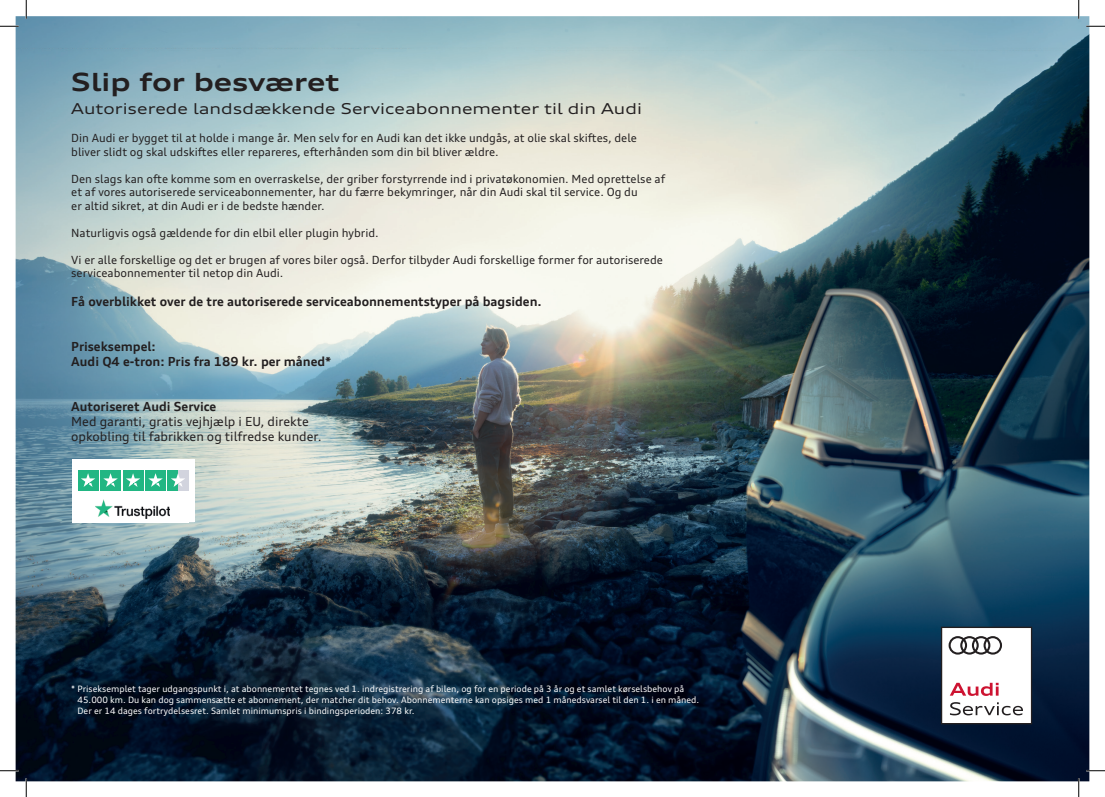
<style>
.page{position:relative;width:1105px;height:797px;background:#fff}
.page>*{position:absolute;margin:0;border:0;box-sizing:border-box;transform-origin:0 0}
.t1{font:700 expanded 25px "Audi Type";color:#231f20}
.t2{font:expanded 15px "Audi Type";color:#231f20}
.t3{font:700 12.5px/15px "Audi Type";color:#231f20}
.t4{font:12.5px/15px "Audi Type";color:#231f20}
.t5{font:11.25px/13.5px "Audi Type";color:#231f20}
.t6{font:8.75px/10.6px "Audi Type";color:#fff}
</style>
<div class="page">
<img style="left:16px;top:16px;width:1073px;height:765px">
<svg style="left:941px;top:626px;width:91px;height:98px"></svg>
<div style="left:72px;top:459px;width:122px;height:63px;background:#fff"></div>
<img style="left:95px;top:499px;width:75px;height:19px">
<div style="left:78px;top:469px;width:20px;height:21px;background:#21b683"></div>
<div style="left:100px;top:469px;width:21px;height:21px;background:#21b683"></div>
<div style="left:123px;top:469px;width:20px;height:21px;background:#21b683"></div>
<div style="left:145px;top:469px;width:21px;height:21px;background:#21b683"></div>
<div style="left:178px;top:469px;width:10px;height:21px;background:#d2d4de"></div>
<div style="left:168px;top:469px;width:10px;height:21px;background:#21b683"></div>
<svg style="left:81px;top:473px;width:14px;height:14px"></svg>
<svg style="left:103px;top:473px;width:15px;height:14px"></svg>
<svg style="left:126px;top:473px;width:14px;height:14px"></svg>
<svg style="left:148px;top:473px;width:15px;height:14px"></svg>
<svg style="left:171px;top:473px;width:14px;height:14px"></svg>
<svg style="left:0;top:25px;width:19px;height:2px"></svg>
<svg style="left:1086px;top:25px;width:19px;height:2px"></svg>
<svg style="left:0;top:770px;width:19px;height:1px"></svg>
<svg style="left:1086px;top:770px;width:19px;height:1px"></svg>
<svg style="left:25px;top:0;width:2px;height:19px"></svg>
<svg style="left:25px;top:778px;width:2px;height:19px"></svg>
<svg style="left:1078px;top:0;width:1px;height:19px"></svg>
<svg style="left:1078px;top:778px;width:1px;height:19px"></svg>
<h1 class="t1" style="left:71px;top:65px;width:270px">Slip for besværet</h1>
<h2 class="t2" style="left:71px;top:98px;width:572px">Autoriserede landsdækkende Serviceabonnementer til din Audi</h2>
<p class="t5" style="left:71px;top:131px;width:567px">Din Audi er bygget til at holde i mange år. Men selv for en Audi kan det ikke undgås, at olie skal skiftes, dele bliver slidt og skal udskiftes eller repareres, efterhånden som din bil bliver ældre.</p>
<p class="t5" style="left:71px;top:172px;width:595px">Den slags kan ofte komme som en overraskelse, der griber forstyrrende ind i privatøkonomien. Med oprettelse af et af vores autoriserede serviceabonnementer, har du færre bekymringer, når din Audi skal til service. Og du<br>er altid sikret, at din Audi er i de bedste hænder.</p>
<p class="t5" style="left:71px;top:226px;width:309px">Naturligvis også gældende for din elbil eller plugin hybrid.</p>
<p class="t5" style="left:71px;top:253px;width:593px">Vi er alle forskellige og det er brugen af vores biler også. Derfor tilbyder Audi forskellige former for autoriserede serviceabonnementer til netop din Audi.</p>
<p class="t3" style="left:71px;top:294px;width:472px">Få overblikket over de tre autoriserede serviceabonnementstyper på bagsiden.</p>
<p class="t3" style="left:71px;top:339px;width:262px">Priseksempel:<br>Audi Q4 e-tron: Pris fra 189 kr. per måned*</p>
<p class="t3" style="left:71px;top:399px;width:147px">Autoriseret Audi Service</p>
<p class="t4" style="left:71px;top:414px;width:252px">Med garanti, gratis vejhjælp i EU, direkte opkobling til fabrikken og tilfredse kunder.</p>
<p class="t6" style="left:78px;top:683px;width:623px;text-indent:-6px">* Priseksemplet tager udgangspunkt i, at abonnementet tegnes ved 1. indregistrering af bilen, og for en periode på 3 år og et samlet kørselsbehov på<br>45.000 km. Du kan dog sammensætte et abonnement, der matcher dit behov. Abonnementerne kan opsiges med 1 månedsvarsel til den 1. i en måned.<br>Der er 14 dages fortrydelsesret. Samlet minimumspris i bindingsperioden: 378 kr.</p>
</div>
